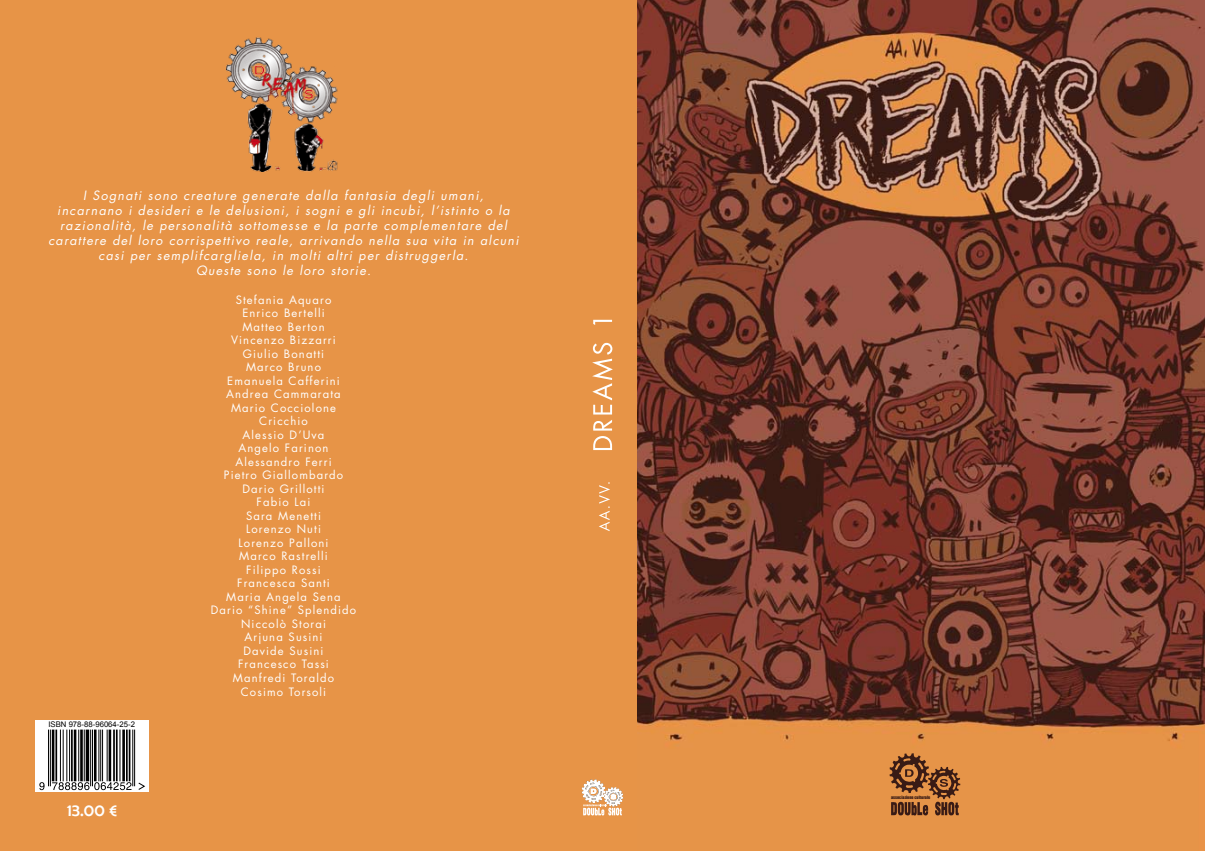
<style>
.page{position:relative;width:1205px;height:851px;background:#fff}
.page>*{position:absolute;margin:0;border:0;box-sizing:border-box;transform-origin:0 0}
.t1{font:17.5px "Berlin Sans FB";color:#fff}
.t2{font:italic 12.5px/15px "Futura";letter-spacing:.1em;color:#fff;text-align:center}
.t3{font:11.25px/13.5px "Futura";letter-spacing:.1em;color:#fff;text-align:center}
.t4{font:7.75px "Arial";color:#000}
.t5{font:4.25px "Impact";color:#391b15}
</style>
<div class="page">
<div style="left:0;top:0;width:658px;height:850px;background:#e79447"></div>
<img style="left:638px;top:0;width:567px;height:850px">
<img style="left:227px;top:37px;width:111px;height:134px">
<svg style="left:592px;top:320px;width:21px;height:211px"></svg>
<svg style="left:35px;top:720px;width:114px;height:71px;background:#ebebeb"></svg>
<svg style="left:889px;top:753px;width:71px;height:62px;background:#9f6233"></svg>
<hr style="left:48px;top:729px;width:1px;height:57px;background:#000">
<hr style="left:50px;top:729px;width:1px;height:57px;background:#000">
<hr style="left:52px;top:729px;width:2px;height:52px;background:#000">
<hr style="left:55px;top:729px;width:2px;height:52px;background:#000">
<hr style="left:60px;top:729px;width:1px;height:52px;background:#000">
<hr style="left:63px;top:729px;width:1px;height:52px;background:#000">
<hr style="left:66px;top:729px;width:1px;height:52px;background:#000">
<hr style="left:69px;top:729px;width:1px;height:52px;background:#000">
<hr style="left:71px;top:729px;width:2px;height:52px;background:#000">
<hr style="left:74px;top:729px;width:2px;height:52px;background:#000">
<hr style="left:78px;top:729px;width:1px;height:52px;background:#000">
<hr style="left:80px;top:729px;width:3px;height:52px;background:#000">
<hr style="left:84px;top:729px;width:1px;height:52px;background:#000">
<hr style="left:86px;top:729px;width:3px;height:52px;background:#000">
<hr style="left:90px;top:729px;width:1px;height:57px;background:#000">
<hr style="left:92px;top:729px;width:1px;height:57px;background:#000">
<hr style="left:94px;top:729px;width:3px;height:52px;background:#000">
<hr style="left:98px;top:729px;width:1px;height:52px;background:#000">
<hr style="left:100px;top:729px;width:1px;height:52px;background:#000">
<hr style="left:102px;top:729px;width:1px;height:52px;background:#000">
<hr style="left:107px;top:729px;width:1px;height:52px;background:#000">
<hr style="left:109px;top:729px;width:2px;height:52px;background:#000">
<hr style="left:113px;top:729px;width:2px;height:52px;background:#000">
<hr style="left:116px;top:729px;width:2px;height:52px;background:#000">
<hr style="left:120px;top:729px;width:1px;height:52px;background:#000">
<hr style="left:122px;top:729px;width:3px;height:52px;background:#000">
<hr style="left:126px;top:729px;width:2px;height:52px;background:#000">
<hr style="left:129px;top:729px;width:1px;height:52px;background:#000">
<hr style="left:132px;top:729px;width:1px;height:57px;background:#000">
<hr style="left:134px;top:729px;width:1px;height:57px;background:#000">
<svg style="left:39px;top:782px;width:6px;height:8px"></svg>
<svg style="left:52px;top:782px;width:79px;height:8px"></svg>
<svg style="left:138px;top:782px;width:8px;height:8px"></svg>
<svg style="left:582px;top:779px;width:41px;height:36px"></svg>
<p class="t2" style="left:48px;top:188px;width:472px">I Sognati sono creature generate dalla fantasia degli umani,<br>incarnano i desideri e le delusioni, i sogni e gli incubi, l’istinto o la razionalità, le personalità sottomesse e la parte complementare del carattere del loro corrispettivo reale, arrivando nella sua vita in alcuni casi per semplifcargliela, in molti altri per distruggerla.<br>Queste sono le loro storie.</p>
<p class="t4" style="left:48px;top:719px;width:88px">ISBN 978-88-96064-25-2</p>
<h1 class="t1" style="left:67px;top:799px;width:52px">13.00 €</h1>
<p class="t3" style="left:211px;top:293px;width:147px">Stefania Aquaro<br>Enrico Bertelli<br>Matteo Berton<br>Vincenzo Bizzarri<br>Giulio Bonatti<br>Marco Bruno<br>Emanuela Cafferini<br>Andrea Cammarata<br>Mario Cocciolone<br>Cricchio<br>Alessio D’Uva<br>Angelo Farinon<br>Alessandro Ferri<br>Pietro Giallombardo<br>Dario Grillotti<br>Fabio Lai<br>Sara Menetti<br>Lorenzo Nuti<br>Lorenzo Palloni<br>Marco Rastrelli<br>Filippo Rossi<br>Francesca Santi<br>Maria Angela Sena<br>Dario “Shine” Splendido<br>Niccolò Storai<br>Arjuna Susini<br>Davide Susini<br>Francesco Tassi<br>Manfredi Toraldo<br>Cosimo Torsoli</p>
<p class="t5" style="left:891px;top:794px;width:41px">associazione culturale</p>
</div>
